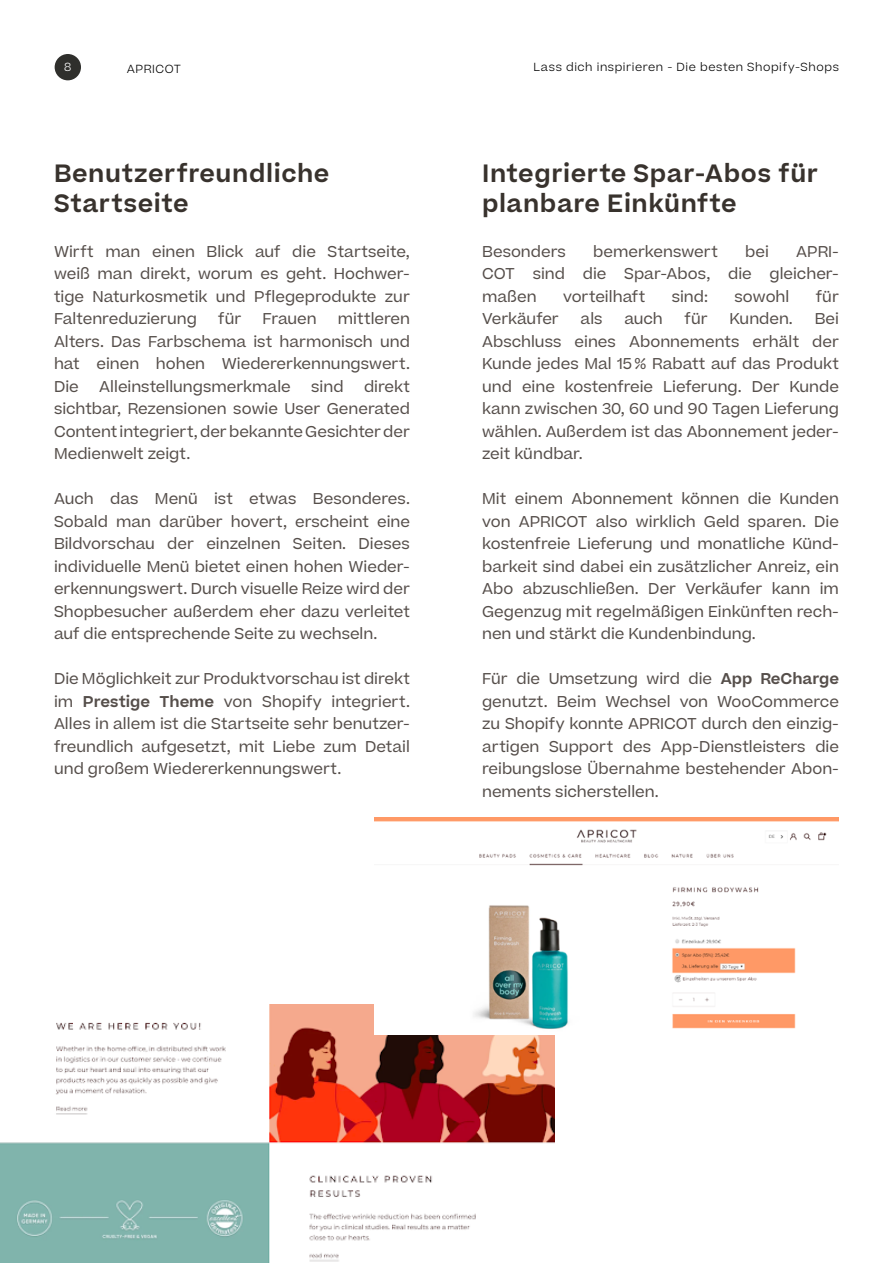
<style>
.page{position:relative;width:893px;height:1263px;background:#fff}
.page>*{position:absolute;margin:0;border:0;box-sizing:border-box;transform-origin:0 0}
.t1{font:600 24px/30px "Beatrice";letter-spacing:.025em;color:#38322d}
.t2{font:15px/22.5px "Beatrice";color:#554e4a;text-align:justify}
.t3{font:300 11.25px "Beatrice";letter-spacing:.05em;color:#000}
.t4{font:300 11.25px "Beatrice";color:#fff}
.s1{font-weight:600}
</style>
<div class="page">
<img style="left:0;top:1004px;width:554px;height:259px">
<img style="left:374px;top:817px;width:465px;height:217px">
<div style="left:55px;top:54px;width:26px;height:26px;background:#2f2f2c;border-radius:50%"></div>
<p class="t4" style="left:64px;top:60px;width:9px">8</p>
<p class="t3" style="left:127px;top:62px;width:56px">APRICOT</p>
<h1 class="t1" style="left:54px;top:158px;width:277px">Benutzerfreundliche<br>Startseite</h1>
<p class="t2" style="left:54px;top:240px;width:357px">Wirft man einen Blick auf die Startseite, weiß man direkt, worum es geht. Hochwer&shy;tige Naturkosmetik und Pflegeprodukte zur Faltenreduzierung</p>
<p class="t2" style="left:54px;top:307px;width:357px;text-indent:284px">mittleren Alters. Das Farbschema ist harmonisch und hat einen hohen Wiedererkennungswert.<br>Die</p>
<p class="t2" style="left:218px;top:307px;width:25px">für</p>
<p class="t2" style="left:262px;top:307px;width:56px">Frauen</p>
<p class="t2" style="left:54px;top:375px;width:357px;text-indent:310px">direkt sichtbar, Rezensionen sowie User Generated Content integriert, der bekannte Gesichter der Medienwelt zeigt.</p>
<p class="t2" style="left:54px;top:487px;width:357px">Auch das Menü ist etwas Besonderes.<br>Sobald man darüber hovert, erscheint eine Bildvorschau der einzelnen Seiten. Dieses individuelle Menü bietet einen hohen Wieder&shy;erkennungswert. Durch visuelle Reize wird der Shopbesucher außerdem eher dazu verleitet auf die entsprechende Seite zu wechseln.</p>
<p class="t2" style="left:54px;top:667px;width:357px">Die Möglichkeit zur Produktvorschau ist direkt im <span class="s1">Prestige Theme</span> von Shopify integriert.<br>Alles in allem ist die Startseite sehr benutzer&shy;freundlich aufgesetzt, mit Liebe zum Detail und großem Wiedererkennungswert.</p>
<p class="t2" style="left:99px;top:375px;width:193px">Alleinstellungsmerkmale</p>
<p class="t2" style="left:311px;top:375px;width:34px">sind</p>
<p class="t3" style="left:534px;top:59px;width:307px">Lass dich inspirieren - Die besten Shopify-Shops</p>
<h1 class="t1" style="left:482px;top:158px;width:337px">Integrierte Spar-Abos für planbare Einkünfte</h1>
<p class="t2" style="left:482px;top:240px;width:85px">Besonders</p>
<p class="t2" style="left:593px;top:240px;width:126px">bemerkenswert</p>
<p class="t2" style="left:745px;top:240px;width:25px">bei</p>
<p class="t2" style="left:482px;top:240px;width:358px;text-indent:314px">APRI-COT sind die Spar-Abos, die gleicher&shy;maßen</p>
<p class="t2" style="left:563px;top:285px;width:84px">vorteilhaft</p>
<p class="t2" style="left:672px;top:285px;width:38px">sind:</p>
<p class="t2" style="left:734px;top:285px;width:56px">sowohl</p>
<p class="t2" style="left:816px;top:285px;width:25px">für</p>
<p class="t2" style="left:482px;top:307px;width:78px">Verkäufer</p>
<p class="t2" style="left:581px;top:307px;width:24px">als</p>
<p class="t2" style="left:624px;top:307px;width:40px">auch</p>
<p class="t2" style="left:685px;top:307px;width:25px">für</p>
<p class="t2" style="left:730px;top:307px;width:65px">Kunden.</p>
<p class="t2" style="left:482px;top:307px;width:358px;text-indent:333px">Bei Abschluss eines Abonnements erhält der Kunde jedes Mal 15% Rabatt auf das Produkt und eine kostenfreie Lieferung. Der Kunde kann zwischen 30, 60 und 90 Tagen Lieferung wählen. Außerdem ist das Abonnement jeder&shy;zeit kündbar.</p>
<p class="t2" style="left:482px;top:487px;width:358px">Mit einem Abonnement können die Kunden von APRICOT also wirklich Geld sparen. Die kostenfreie Lieferung und monatliche Künd&shy;barkeit sind dabei ein zusätzlicher Anreiz, ein Abo abzuschließen. Der Verkäufer kann im Gegenzug mit regelmäßigen Einkünften rech&shy;nen und stärkt die Kundenbindung.</p>
<p class="t2" style="left:482px;top:667px;width:358px">Für die Umsetzung wird die <span class="s1">App ReCharge </span>genutzt. Beim Wechsel von WooCommerce zu Shopify konnte APRICOT durch den einzig&shy;artigen Support des App-Dienstleisters die reibungslose Übernahme bestehender Abon&shy;nements sicherstellen.</p>
</div>
